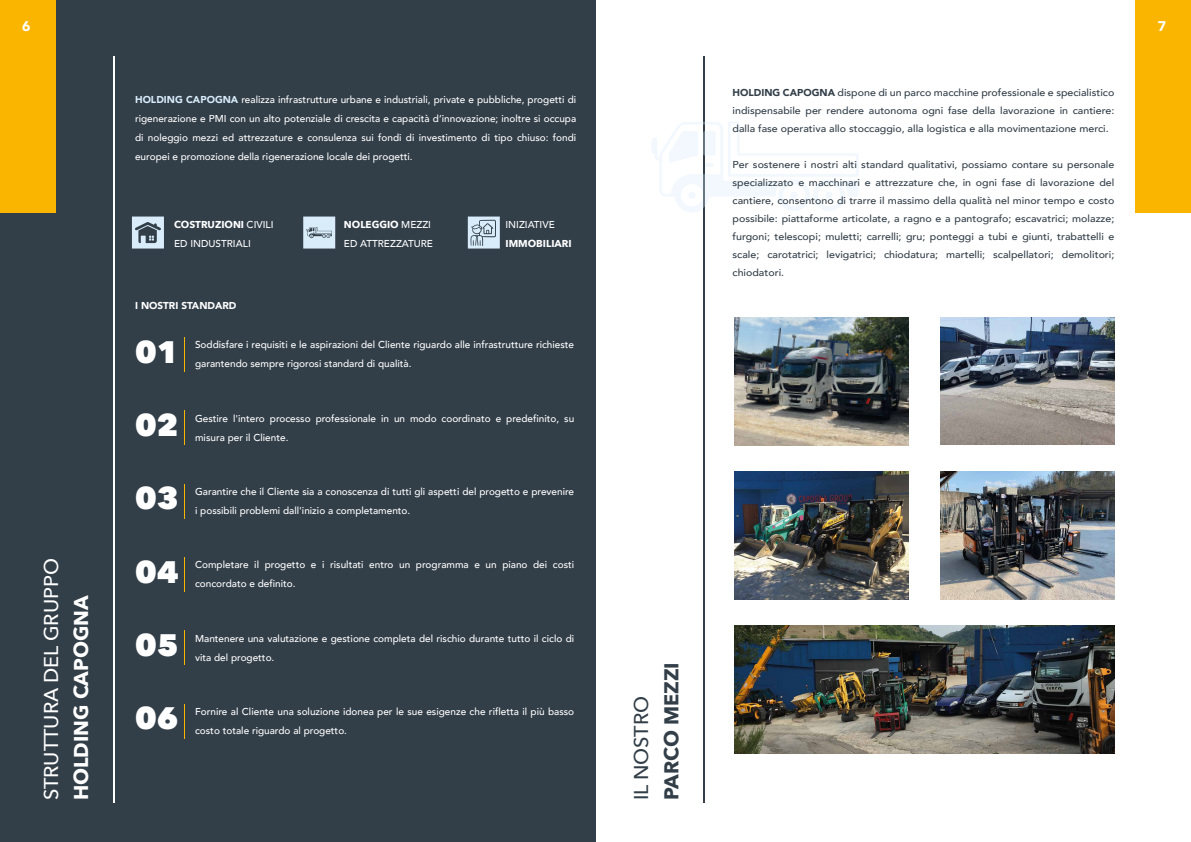
<style>
.page{position:relative;width:1191px;height:842px;background:#fff}
.page>*{position:absolute;margin:0;border:0;box-sizing:border-box;transform-origin:0 0}
.t1{font:800 31px "Avenir Next";color:#fff}
.t2{font:500 20px "Avenir Next";color:#fff}
.t3{font:700 20px "Avenir Next";color:#fff}
.t4{font:700 20px "Avenir Next";color:#323e48}
.t5{font:500 20px "Avenir Next";color:#323e48}
.t6{font:900 14px "Avenir";color:#fff}
.t7{font:500 10px/19px "Avenir";color:#fff;text-align:justify}
.t8{font:500 10px/18px "Avenir";color:#323e48;text-align:justify;scale:1.06 1}
.t9{font:700 10px "Avenir Next";color:#fff}
.t10{font:900 10px "Avenir";color:#fff}
.s1{font-weight:900;color:#d8ecfa}
.s2{font-family:"Avenir";font-weight:500}
.s3{font-weight:900}
</style>
<div class="page">
<hr style="left:703px;top:56px;width:1px;height:746px;background:#323e48">
<div style="left:0;top:0;width:595px;height:842px;background:#323e48"></div>
<div style="left:1135px;top:0;width:56px;height:212px;background:#fab500"></div>
<div style="left:0;top:0;width:55px;height:212px;background:#fab500"></div>
<hr style="left:113px;top:56px;width:2px;height:746px;background:#fff">
<svg style="left:132px;top:217px;width:32px;height:32px"></svg>
<svg style="left:303px;top:217px;width:32px;height:32px"></svg>
<svg style="left:468px;top:217px;width:32px;height:32px"></svg>
<hr style="left:184px;top:337px;width:1px;height:35px;background:#fab500">
<hr style="left:184px;top:411px;width:1px;height:34px;background:#fab500">
<hr style="left:184px;top:484px;width:1px;height:34px;background:#fab500">
<hr style="left:184px;top:557px;width:1px;height:35px;background:#fab500">
<hr style="left:184px;top:631px;width:1px;height:34px;background:#fab500">
<hr style="left:184px;top:704px;width:1px;height:34px;background:#fab500">
<svg style="left:652px;top:121px;width:206px;height:91px"></svg>
<img style="left:734px;top:318px;width:174px;height:128px">
<img style="left:940px;top:318px;width:174px;height:126px">
<img style="left:734px;top:471px;width:174px;height:128px">
<img style="left:940px;top:471px;width:174px;height:128px">
<img style="left:734px;top:625px;width:380px;height:128px">
<h3 class="t6" style="left:22px;top:14px;width:10px">6</h3>
<h3 class="t6" style="left:1158px;top:14px;width:10px">7</h3>
<h2 class="t2" style="left:34px;top:800px;width:243px;rotate:-90deg">STRUTTURA DEL GRUPPO</h2>
<h2 class="t3" style="left:64px;top:800px;width:207px;rotate:-90deg">HOLDING CAPOGNA</h2>
<p class="t7" style="left:135px;top:90px;width:443px"><span class="s1">HOLDING CAPOGNA</span> realizza infrastrutture urbane e industriali, private e pubbliche, progetti di rigenerazione e PMI con un alto potenziale di crescita e capacità d’innovazione; inoltre si occupa di noleggio mezzi ed attrezzature e consulenza sui fondi di investimento di tipo chiuso: fondi europei e promozione della rigenerazione locale dei progetti.</p>
<p class="t9" style="left:174px;top:215px;width:101px">COSTRUZIONI <span class="s2">CIVILI</span></p>
<p class="t7" style="left:174px;top:233px;width:78px">ED INDUSTRIALI</p>
<p class="t9" style="left:344px;top:215px;width:89px">NOLEGGIO <span class="s2">MEZZI</span></p>
<p class="t7" style="left:344px;top:233px;width:91px">ED ATTREZZATURE</p>
<p class="t7" style="left:505px;top:214px;width:51px">INIZIATIVE</p>
<p class="t9" style="left:505px;top:234px;width:68px">IMMOBILIARI</p>
<p class="t10" style="left:135px;top:296px;width:103px">I NOSTRI STANDARD</p>
<h1 class="t1" style="left:135px;top:332px;width:45px">01</h1>
<p class="t7" style="left:195px;top:335px;width:380px">Soddisfare i requisiti e le aspirazioni del Cliente riguardo alle infrastrutture richieste garantendo sempre rigorosi standard di qualità.</p>
<h1 class="t1" style="left:135px;top:406px;width:45px">02</h1>
<p class="t7" style="left:195px;top:408px;width:381px">Gestire l'intero processo professionale in un modo coordinato e predefinito, su</p>
<p class="t7" style="left:195px;top:427px;width:95px">misura per il Cliente.</p>
<h1 class="t1" style="left:135px;top:479px;width:45px">03</h1>
<p class="t7" style="left:195px;top:481px;width:380px">Garantire che il Cliente sia a conoscenza di tutti gli aspetti del progetto e prevenire</p>
<p class="t7" style="left:195px;top:500px;width:217px">i possibili problemi dall'inizio a completamento.</p>
<h1 class="t1" style="left:135px;top:552px;width:45px">04</h1>
<p class="t7" style="left:195px;top:555px;width:380px">Completare il progetto e i risultati entro un programma e un piano dei costi</p>
<p class="t7" style="left:195px;top:574px;width:102px">concordato e definito.</p>
<h1 class="t1" style="left:135px;top:626px;width:45px">05</h1>
<h1 class="t1" style="left:135px;top:699px;width:45px">06</h1>
<p class="t7" style="left:195px;top:628px;width:380px">Mantenere una valutazione e gestione completa del rischio durante tutto il ciclo di</p>
<p class="t7" style="left:195px;top:647px;width:81px">vita del progetto.</p>
<p class="t7" style="left:195px;top:701px;width:380px">Fornire al Cliente una soluzione idonea per le sue esigenze che rifletta il più basso</p>
<p class="t7" style="left:195px;top:720px;width:153px">costo totale riguardo al progetto.</p>
<p class="t8" style="left:732px;top:83px;width:362px"><span class="s3">HOLDING CAPOGNA</span> dispone di un parco macchine professionale e specialistico indispensabile per rendere autonoma ogni fase della lavorazione in cantiere: dalla fase operativa allo stoccaggio, alla logistica e alla movimentazione merci.</p>
<p class="t8" style="left:732px;top:155px;width:362px">Per sostenere i nostri alti standard qualitativi, possiamo contare su personale specializzato e macchinari e attrezzature che, in ogni fase di lavorazione del cantiere, consentono di trarre il massimo della qualità nel minor tempo e costo possibile: piattaforme articolate, a ragno e a pantografo; escavatrici; molazze; furgoni; telescopi; muletti; carrelli; gru; ponteggi a tubi e giunti, trabattelli e scale; carotatrici; levigatrici; chiodatura; martelli; scalpellatori; demolitori; chiodatori.</p>
<h2 class="t5" style="left:624px;top:800px;width:106px;rotate:-90deg">IL NOSTRO</h2>
<h2 class="t4" style="left:654px;top:800px;width:140px;rotate:-90deg">PARCO MEZZI</h2>
</div>
